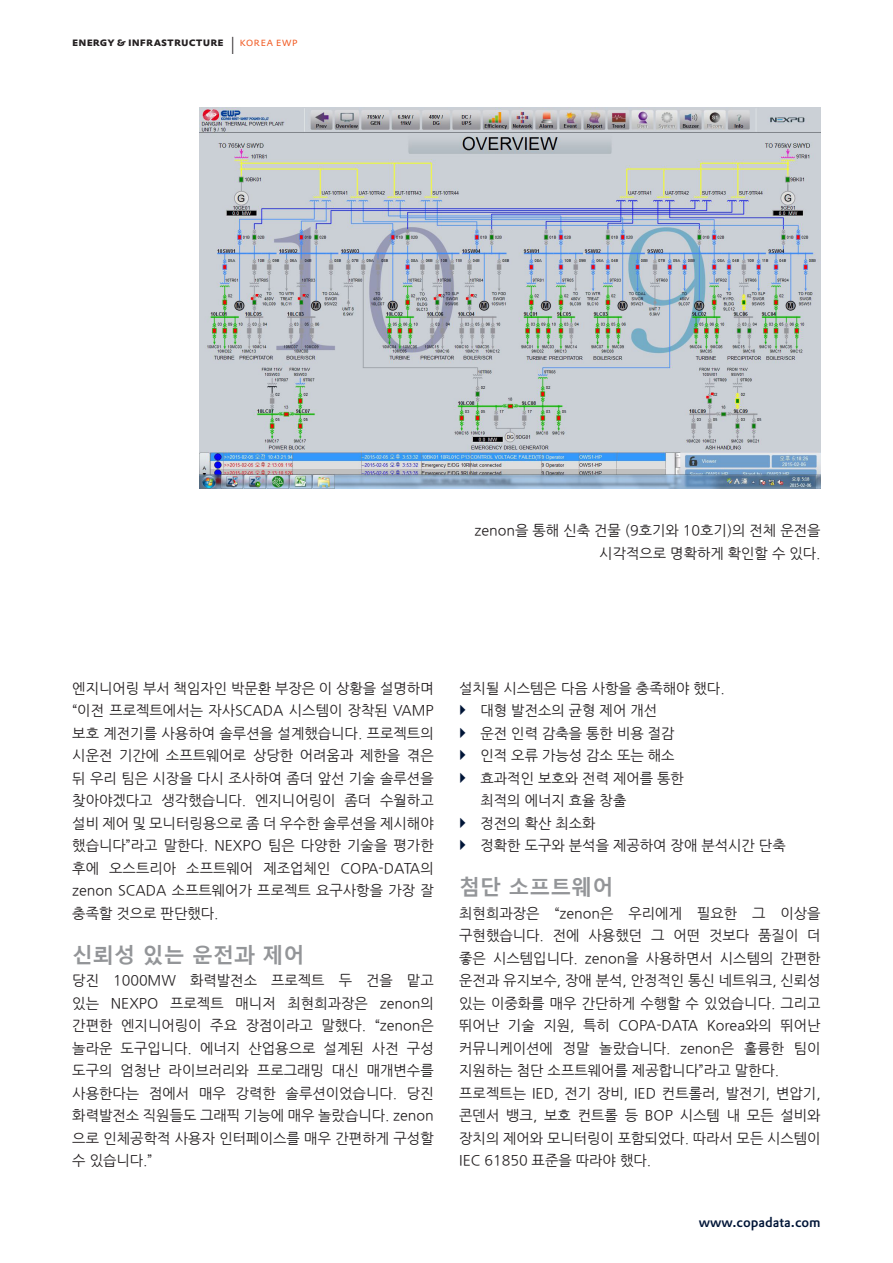
<style>
.page{position:relative;width:893px;height:1263px;background:#fff}
.page>*{position:absolute;margin:0;border:0;box-sizing:border-box;transform-origin:0 0}
.t1{font:700 21px "Malgun Gothic";color:#939598}
.t2{font:14.25px/22.5px "Nanum Gothic";color:#231f20;text-align:justify}
.t3{font:500 13.5px "DTL Prokyon TOT";color:#001537}
.t4{font:700 12px "DTL Prokyon TOT Caps";letter-spacing:.005em;color:#231f20}
.s1{font-weight:300;font-size:24px}
.s2{font-weight:300;color:#f15921}
</style>
<div class="page">
<img style="left:199px;top:108px;width:622px;height:380px">
<p class="t4" style="left:72px;top:34px;width:227px">energy &amp; infrastructure <span class="s1">I</span> <span class="s2">korea ewp</span></p>
<p class="t2" style="left:475px;top:520px;width:347px;text-align:right">zenon을 통해 신축 건물 (9호기와 10호기)의 전체 운전을 시각적으로 명확하게 확인할 수 있다.</p>
<p class="t2" style="left:72px;top:677px;width:363px">엔지니어링 부서 책임자인 박문환 부장은 이 상황을 설명하며 “이전 프로젝트에서는 자사SCADA 시스템이 장착된 VAMP 보호 계전기를 사용하여 솔루션을 설계했습니다. 프로젝트의 시운전 기간에 소프트웨어로 상당한 어려움과 제한을 겪은 뒤 우리 팀은 시장을 다시 조사하여 좀더 앞선 기술 솔루션을 찾아야겠다고 생각했습니다. 엔지니어링이 좀더 수월하고 설비 제어 및 모니터링용으로 좀 더 우수한 솔루션을 제시해야 했습니다”라고 말한다. NEXPO 팀은 다양한 기술을 평가한 후에 오스트리아 소프트웨어 제조업체인 COPA-DATA의 zenon SCADA 소프트웨어가 프로젝트 요구사항을 가장 잘 충족할 것으로 판단했다.</p>
<h1 class="t1" style="left:72px;top:942px;width:234px">신뢰성 있는 운전과 제어</h1>
<p class="t2" style="left:72px;top:970px;width:363px">당진 1000MW 화력발전소 프로젝트 두 건을 맡고 있는 NEXPO 프로젝트 매니저 최현희과장은 zenon의 간편한 엔지니어링이 주요 장점이라고 말했다. “zenon은 놀라운 도구입니다. 에너지 산업용으로 설계된 사전 구성 도구의 엄청난 라이브러리와 프로그래밍 대신 매개변수를 사용한다는 점에서 매우 강력한 솔루션이었습니다. 당진 화력발전소 직원들도 그래픽 기능에 매우 놀랐습니다. zenon 으로 인체공학적 사용자 인터페이스를 매우 간편하게 구성할 수 있습니다.”</p>
<p class="t2" style="left:480px;top:677px;width:307px;text-align:left;text-indent:-21px">설치될 시스템은 다음 사항을 충족해야 했다.<br>대형 발전소의 균형 제어 개선<br>운전 인력 감축을 통한 비용 절감<br>인적 오류 가능성 감소 또는 해소<br>효과적인 보호와 전력 제어를 통한<br>최적의 에너지 효율 창출<br>정전의 확산 최소화<br>정확한 도구와 분석을 제공하여 장애 분석시간 단축</p>
<h1 class="t1" style="left:459px;top:875px;width:156px">첨단 소프트웨어</h1>
<p class="t2" style="left:459px;top:902px;width:363px;text-align:left">최현희과장은 “zenon은 우리에게 필요한 그 이상을 구현했습니다. 전에 사용했던 그 어떤 것보다 품질이 더 좋은 시스템입니다. zenon을 사용하면서 시스템의 간편한 운전과 유지보수, 장애 분석, 안정적인 통신 네트워크, 신뢰성 있는 이중화를 매우 간단하게 수행할 수 있었습니다. 그리고 뛰어난 기술 지원, 특히 COPA-DATA Korea와의 뛰어난 커뮤니케이션에 정말 놀랐습니다. zenon은 훌륭한 팀이 지원하는 첨단 소프트웨어를 제공합니다”라고 말한다. 프로젝트는 IED, 전기 장비, IED 컨트롤러, 발전기, 변압기, 콘덴서 뱅크, 보호 컨트롤 등 BOP 시스템 내 모든 설비와 장치의 제어와 모니터링이 포함되었다. 따라서 모든 시스템이<br>IEC 61850 표준을 따라야 했다.</p>
<p class="t3" style="left:699px;top:1213px;width:124px">www.copadata.com</p>
</div>
